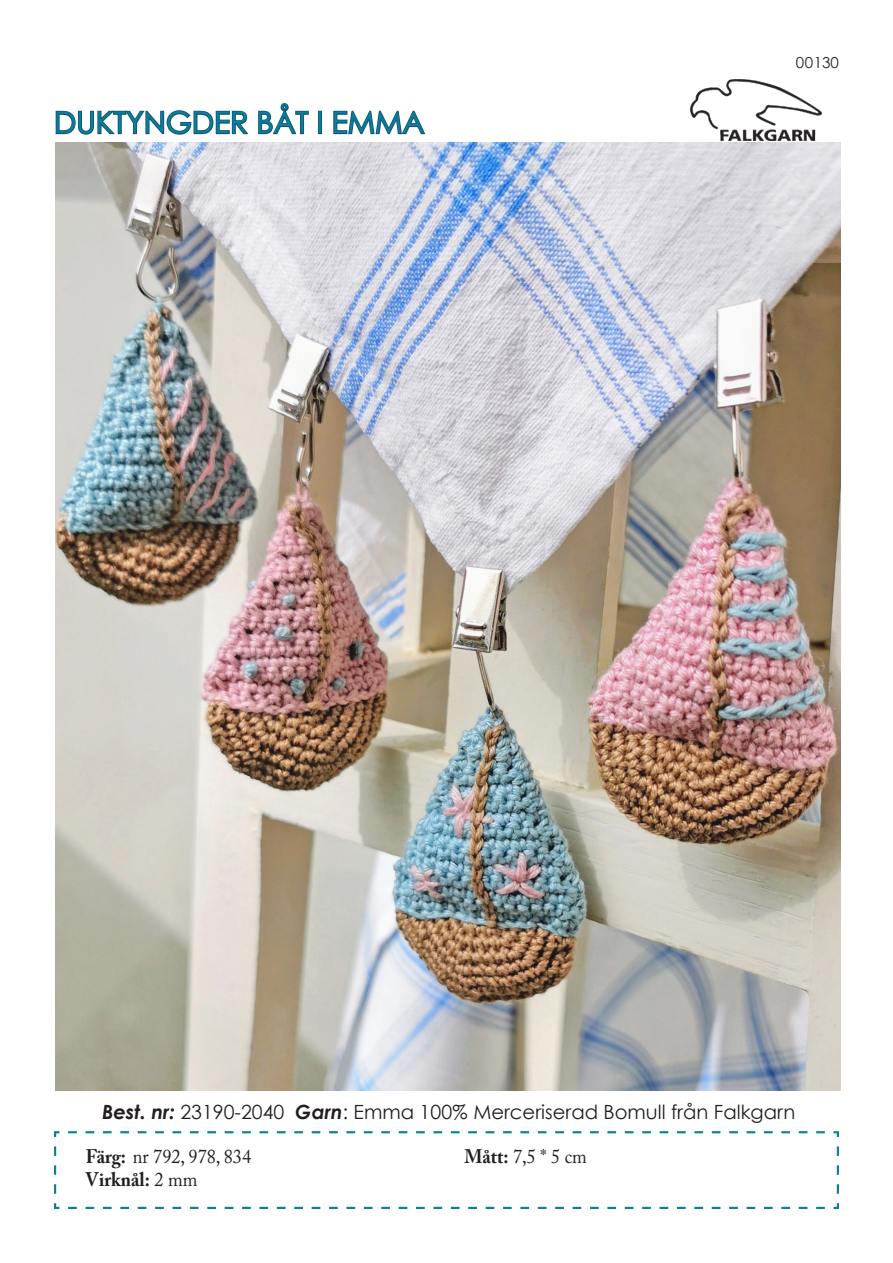
<style>
.page{position:relative;width:893px;height:1263px;background:#fff}
.page>*{position:absolute;margin:0;border:0;box-sizing:border-box;transform-origin:0 0}
.t1{font:29.85px "Century Gothic";color:#0b7f9b}
.t2{font:19.65px "Century Gothic";color:#231f20}
.t3{font:19.65px "Adobe Caslon Pro";color:#231f20;scale:.93 1}
.t4{font:700 19.65px "Adobe Caslon Pro";color:#231f20;scale:.93 1}
.t5{font:15.15px "Century Gothic";letter-spacing:.02em;color:#231f20}
.s1{font-weight:700;font-style:italic}
.s2{font-weight:700}
.s3{font-weight:400}
</style>
<div class="page">
<svg style="left:54px;top:1131px;width:785px;height:78px"></svg>
<svg style="left:55px;top:110px;width:194px;height:25px"></svg>
<svg style="left:258px;top:103px;width:51px;height:32px"></svg>
<div style="left:318px;top:111px;width:4px;height:23px;border:2px solid #105475"></div>
<svg style="left:333px;top:110px;width:93px;height:25px"></svg>
<img style="left:691px;top:79px;width:131px;height:62px">
<img style="left:55px;top:142px;width:785px;height:949px">
<p class="t1" style="left:54px;top:104px;width:372px">DUKTYNGDER BÅT I EMMA</p>
<p class="t5" style="left:796px;top:53px;width:45px">00130</p>
<p class="t2" style="left:102px;top:1100px;width:695px"><span class="s1">Best. nr:</span> 23190-2040 <span class="s1">Garn</span>: Emma 100% Merceriserad Bomull från Falkgarn</p>
<p class="t3" style="left:86px;top:1144px;width:179px"><span class="s2">Färg:</span> nr 792, 978, 834</p>
<p class="t4" style="left:86px;top:1168px;width:121px">Virknål: <span class="s3">2 mm</span></p>
<p class="t3" style="left:465px;top:1145px;width:133px"><span class="s2">Mått:</span> 7,5 * 5 cm</p>
</div>
